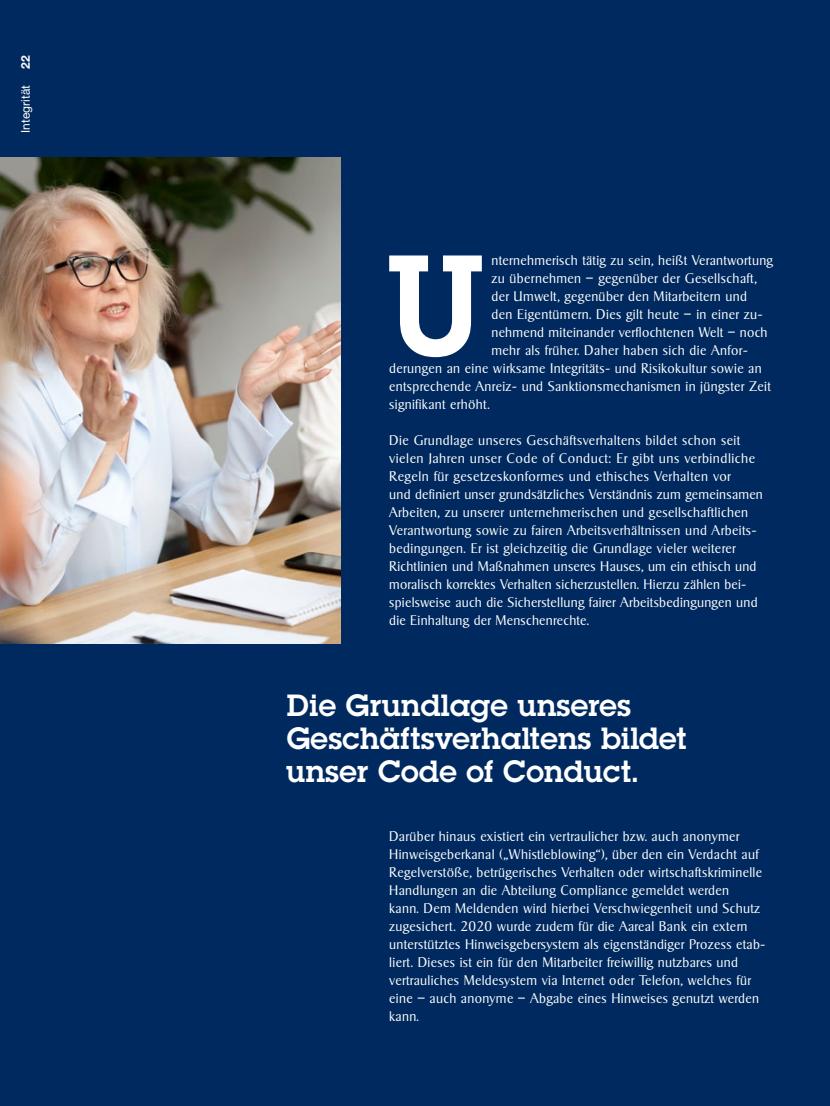
<style>
.page{position:relative;width:830px;height:1106px;background:#fff}
.page>*{position:absolute;margin:0;border:0;box-sizing:border-box;transform-origin:0 0}
.t1{font:600 139.5px "Lubalin Graph LT";color:#fff}
.t2{font:600 30px/33px "Lubalin Graph LT";letter-spacing:.01em;color:#fff}
.t3{font:300 13.5px/18px "Sigvar Serial";letter-spacing:.025em;color:#fff}
.t4{font:12px "Helvetica Neue LT Std";color:#fff}
.t5{font:700 12px "Helvetica Neue LT Std";color:#fff}
</style>
<div class="page">
<div style="left:0;top:0;width:829px;height:1106px;background:#002a5f"></div>
<img style="left:0;top:157px;width:340px;height:486px">
<p class="t5" style="left:18px;top:69px;width:15px;rotate:-90deg">22</p>
<p class="t4" style="left:18px;top:133px;width:49px;rotate:-90deg">Integrität</p>
<h1 class="t1" style="left:386px;top:213px;width:99px">U</h1>
<p class="t3" style="left:491px;top:251px;width:283px">nternehmerisch tätig zu sein, heißt Verantwortung</p>
<p class="t3" style="left:491px;top:269px;width:267px">zu übernehmen – gegenüber der Gesellschaft,</p>
<p class="t3" style="left:491px;top:287px;width:257px">der Umwelt, gegenüber den Mitarbeitern und</p>
<p class="t3" style="left:491px;top:305px;width:273px">den Eigentümern. Dies gilt heute – in einer zu-</p>
<p class="t3" style="left:491px;top:323px;width:277px">nehmend miteinander verflochtenen Welt – noch</p>
<p class="t3" style="left:491px;top:341px;width:258px">mehr als früher. Daher haben sich die Anfor-</p>
<p class="t3" style="left:389px;top:359px;width:374px">derungen an eine wirksame Integritäts- und Risikokultur sowie an</p>
<p class="t3" style="left:389px;top:377px;width:383px">entsprechende Anreiz- und Sanktionsmechanismen in jüngster Zeit</p>
<p class="t3" style="left:389px;top:395px;width:102px">signifikant erhöht.</p>
<p class="t3" style="left:389px;top:431px;width:375px">Die Grundlage unseres Geschäftsverhaltens bildet schon seit vielen Jahren unser Code of Conduct: Er gibt uns verbindliche Regeln für gesetzeskonformes und ethisches Verhalten vor<br>und definiert unser grundsätzliches Verständnis zum gemeinsamen Arbeiten, zu unserer unternehmerischen und gesellschaftlichen Verantwortung sowie zu fairen Arbeitsverhältnissen und Arbeits&shy;bedingungen. Er ist gleichzeitig die Grundlage vieler weiterer Richtlinien und Maßnahmen unseres Hauses, um ein ethisch und moralisch korrektes Verhalten sicherzustellen. Hierzu zählen bei&shy;spielsweise auch die Sicherstellung fairer Arbeitsbedingungen und die Einhaltung der Menschenrechte.</p>
<h2 class="t2" style="left:286px;top:688px;width:402px">Die Grundlage unseres<br>Geschäftsverhaltens bildet unser Code of Conduct.</h2>
<p class="t3" style="left:389px;top:827px;width:378px">Darüber hinaus existiert ein vertraulicher bzw. auch anonymer Hinweisgeberkanal („Whistleblowing“), über den ein Verdacht auf Regelverstöße, betrügerisches Verhalten oder wirtschaftskriminelle Handlungen an die Abteilung Compliance gemeldet werden<br>kann. Dem Meldenden wird hierbei Verschwiegenheit und Schutz zugesichert. 2020 wurde zudem für die Aareal Bank ein extern unterstütztes Hinweisgebersystem als eigenständiger Prozess etab&shy;liert. Dieses ist ein für den Mitarbeiter freiwillig nutzbares und vertrauliches Meldesystem via Internet oder Telefon, welches für eine – auch anonyme – Abgabe eines Hinweises genutzt werden kann.</p>
</div>
